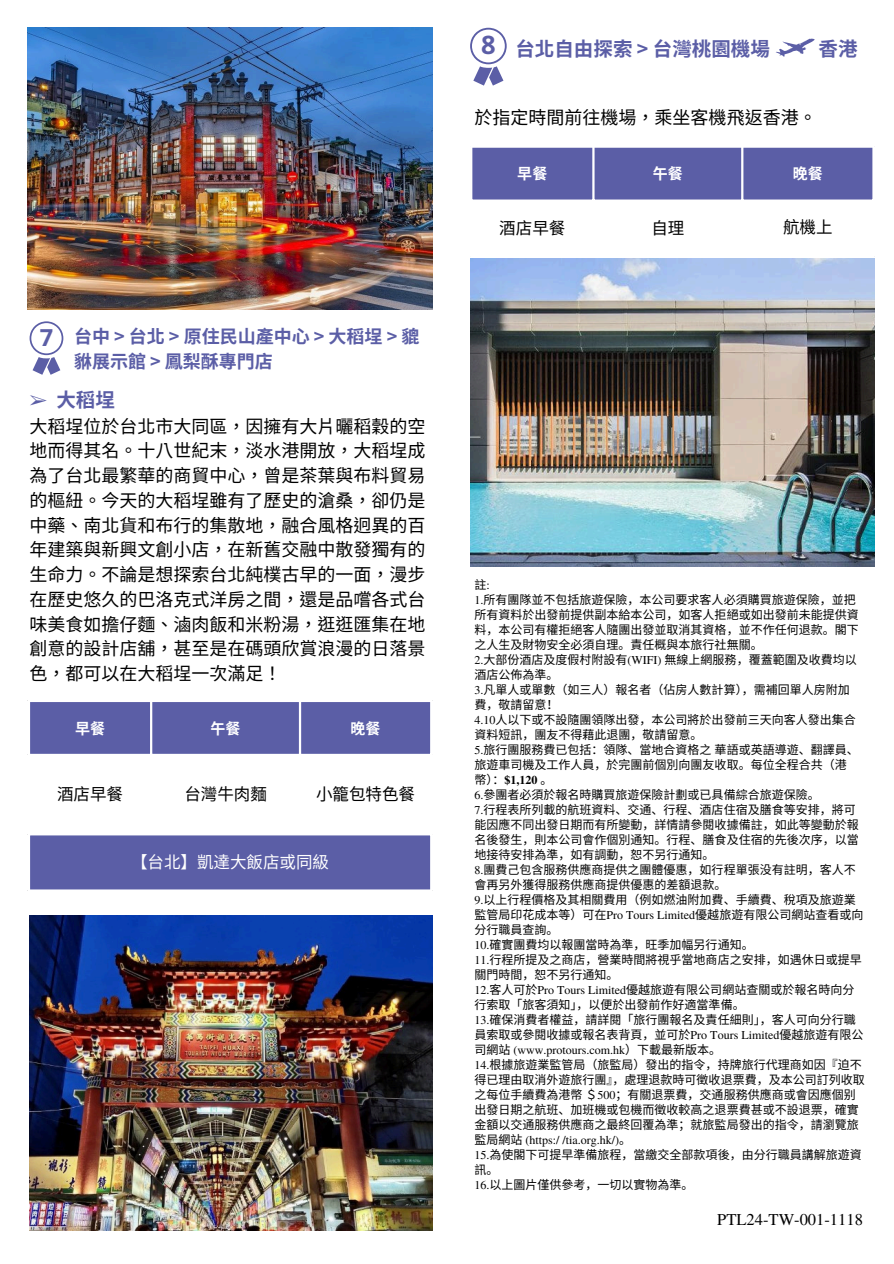
<style>
.page{position:relative;width:894px;height:1264px;background:#fff}
.page>*{position:absolute;margin:0;border:0;box-sizing:border-box;transform-origin:0 0}
.t1{font:700 25.5px "Noto Sans";color:#5b5ea6}
.t2{font:700 23.55px "Noto Sans";color:#5b5ea6}
.t3{font:700 19.5px "Noto Sans TC";color:#5b5ea6}
.t4{font:18px/24.8px "Noto Sans TC";color:#000;text-align:justify}
.t5{font:700 18px/24.8px "Noto Sans TC";color:#5b5ea6}
.t6{font:16.5px "Noto Sans CJ Ksc";color:#000}
.t7{font:16.5px "Te X Gyre Termes";color:#000}
.t8{font:16.5px "Noto Sans CJ Ksc";color:#fff}
.t9{font:700 15px "Noto Sans CJ Ksc";color:#fff}
.t10{font:12px/15px "Noto Sans CJ Ksc";color:#000}
.s1{font-family:"Free Serif";font-weight:400}
.s2{font-family:"Te X Gyre Termes"}
.s3{font-family:"Te X Gyre Termes";font-weight:700}
</style>
<div class="page">
<svg style="left:30px;top:321px;width:33px;height:53px"></svg>
<div style="left:34px;top:324px;width:25px;height:26px;background:#fff;border-radius:50%"></div>
<svg style="left:776px;top:39px;width:38px;height:18px"></svg>
<svg style="left:470px;top:28px;width:36px;height:57px"></svg>
<div style="left:474px;top:31px;width:28px;height:28px;background:#fff;border-radius:50%"></div>
<div style="left:472px;top:148px;width:400px;height:51px;background:#5b5ea6"></div>
<hr style="left:592px;top:148px;width:2px;height:108px;background:#fff">
<hr style="left:741px;top:148px;width:2px;height:108px;background:#fff">
<svg style="left:30px;top:702px;width:400px;height:187px;fill:#5b5ea6"></svg>
<hr style="left:150px;top:702px;width:2px;height:131px;background:#fff">
<hr style="left:299px;top:702px;width:2px;height:131px;background:#fff">
<hr style="left:28px;top:753px;width:404px;height:3px;background:#fff">
<hr style="left:28px;top:833px;width:404px;height:2px;background:#fff">
<img style="left:28px;top:28px;width:404px;height:281px">
<img style="left:30px;top:915px;width:402px;height:315px">
<img style="left:470px;top:258px;width:403px;height:308px">
<p class="t2" style="left:40px;top:321px;width:15px">7</p>
<p class="t5" style="left:74px;top:322px;width:347px">台中&gt;台北&gt;原住民山產中心 &gt;大稻埕&gt;貔貅展示館 &gt; 鳳梨酥專門店</p>
<p class="t3" style="left:30px;top:384px;width:87px"><span class="s1">➢</span> 大稻埕</p>
<p class="t4" style="left:30px;top:412px;width:397px">大稻埕位於台北市大同區，因擁有大片曬稻穀的空地而得其名。十八世紀末，淡水港開放，大稻埕成為了台北最繁華的商貿中心，曾是茶葉與布料貿易的樞紐。今天的大稻埕雖有了歷史的滄桑，卻仍是中藥、南北貨和布行的集散地，融合風格迥異的百年建築與新興文創小店，在新舊交融中散發獨有的生命力。不論是想探索台北純樸古早的一面，漫步在歷史悠久的巴洛克式洋房之間，還是品嚐各式台味美食如擔仔麵、滷肉飯和米粉湯，逛逛匯集在地創意的設計店舖，甚至是在碼頭欣賞浪漫的日落景色，都可以在大稻埕一次滿足！</p>
<p class="t9" style="left:75px;top:716px;width:31px">早餐</p>
<p class="t9" style="left:210px;top:716px;width:31px">午餐</p>
<p class="t9" style="left:350px;top:716px;width:31px">晚餐</p>
<p class="t6" style="left:57px;top:780px;width:67px">酒店早餐</p>
<p class="t6" style="left:184px;top:780px;width:84px">台灣牛肉麵</p>
<p class="t6" style="left:316px;top:780px;width:100px">小籠包特色餐</p>
<p class="t8" style="left:131px;top:849px;width:199px">【台北】凱達大飯店或同級</p>
<p class="t1" style="left:481px;top:27px;width:16px">8</p>
<p class="t3" style="left:515px;top:33px;width:256px">台北自由探索 &gt; 台灣桃園機場</p>
<p class="t3" style="left:818px;top:33px;width:40px">香港</p>
<h2 class="t4" style="left:474px;top:103px;width:344px">於指定時間前往機場，乘坐客機飛返香港。</h2>
<p class="t9" style="left:517px;top:162px;width:31px">早餐</p>
<p class="t9" style="left:652px;top:162px;width:31px">午餐</p>
<h1 class="t9" style="left:792px;top:162px;width:31px">晚餐</h1>
<h2 class="t6" style="left:499px;top:215px;width:67px">酒店早餐</h2>
<p class="t6" style="left:651px;top:215px;width:34px">自理</p>
<p class="t6" style="left:783px;top:214px;width:51px">航機上</p>
<p class="t10" style="left:474px;top:576px;width:17px">註<span class="s2">:</span></p>
<p class="t10" style="left:474px;top:591px;width:386px"><span class="s2">1.</span>所有團隊並不包括旅遊保險，本公司要求客人必須購買旅遊保險，並把所有資料於出發前提供副本給本公司，如客人拒絕或如出發前未能提供資料，本公司有權拒絕客人隨團出發並取消其資格，並不作任何退款。閣下之人生及財物安全必須自理。責任概與本旅行社無關。</p>
<p class="t10" style="left:474px;top:651px;width:383px"><span class="s2">2.</span>大部份酒店及度假村附設有<span class="s2">(WIFI)</span> 無線上網服務，覆蓋範圍及收費均以酒店公佈為準。</p>
<p class="t10" style="left:474px;top:681px;width:377px"><span class="s2">3.</span>凡單人或單數（如三人）報名者（佔房人數計算），需補回單人房附加費，敬請留意！</p>
<p class="t10" style="left:474px;top:711px;width:383px"><span class="s2">4.10</span>人以下或不設隨團領隊出發，本公司將於出發前三天向客人發出集合資料短訊，團友不得藉此退團，敬請留意。</p>
<p class="t10" style="left:474px;top:741px;width:386px"><span class="s2">5.</span>旅行團服務費已包括：領隊、當地合資格之華語或英語導遊、翻譯員、旅遊車司機及工作人員，於完團前個別向團友收取。每位全程合共（港幣）：<span class="s3">$1,120</span> 。</p>
<p class="t10" style="left:474px;top:786px;width:347px"><span class="s2">6.</span>參團者必須於報名時購買旅遊保險計劃或已具備綜合旅遊保險。</p>
<p class="t10" style="left:474px;top:801px;width:386px"><span class="s2">7.</span>行程表所列載的航班資料、交通、行程、酒店住宿及膳食等安排，將可能因應不同出發日期而有所變動，詳情請參閱收據備註，如此等變動於報名後發生，則本公司會作個別通知。行程、膳食及住宿的先後次序，以當地接待安排為準，如有調動，恕不另行通知。</p>
<p class="t10" style="left:474px;top:861px;width:383px"><span class="s2">8.</span>團費己包含服務供應商提供之團體優惠，如行程單張没有註明，客人不會再另外獲得服務供應商提供優惠的差額退款。</p>
<p class="t10" style="left:474px;top:891px;width:390px"><span class="s2">9.</span>以上行程價格及其相關費用（例如燃油附加費、手續費、稅項及旅遊業監管局印花成本等）可在<span class="s2">Pro Tours Limited</span>優越旅遊有限公司網站查看或向分行職員查詢。</p>
<p class="t10" style="left:474px;top:936px;width:281px"><span class="s2">10.</span>確實團費均以報團當時為準，旺季加幅另行通知。</p>
<p class="t10" style="left:474px;top:951px;width:389px"><span class="s2">11.</span>行程所提及之商店，營業時間將視乎當地商店之安排，如遇休日或提早關門時間，恕不另行通知。</p>
<p class="t10" style="left:474px;top:981px;width:381px"><span class="s2">12.</span>客人可於<span class="s2">Pro Tours Limited</span>優越旅遊有限公司網站查關或於報名時向分行索取「旅客須知」，以便於出發前作好適當準備。</p>
<p class="t10" style="left:474px;top:1011px;width:390px"><span class="s2">13.</span>確保消費者權益，請詳閱「旅行團報名及責任細則」，客人可向分行職員索取或參閱收據或報名表背頁，並可於<span class="s2">Pro Tours Limited</span>優越旅遊有限公司網站 <span class="s2">(www.protours.com.hk</span>）下載最新版本。</p>
<p class="t10" style="left:474px;top:1056px;width:392px"><span class="s2">14.</span>根據旅遊業監管局（旅監局）發出的指令，持牌旅行代理商如因『迫不得已理由取消外遊旅行團』，處理退款時可徵收退票費，及本公司訂列收取之每位手續費為港幣＄<span class="s2">500</span>；有關退票費，交通服務供應商或會因應個别出發日期之航班、加班機或包機而徵收較高之退票費甚或不設退票，確實金額以交通服務供應商之最終回覆為準；就旅監局發出的指令，請瀏覽旅監局網站 <span class="s2">(https:/ /tia.org.hk/)</span>。</p>
<p class="t10" style="left:474px;top:1146px;width:389px"><span class="s2">15.</span>為使閣下可提早準備旅程，當繳交全部款項後，由分行職員講解旅遊資訊。</p>
<p class="t10" style="left:474px;top:1176px;width:221px"><span class="s2">16.</span>以上圖片僅供參考，一切以實物為準。</p>
<p class="t7" style="left:717px;top:1207px;width:147px">PTL24-TW-001-1118</p>
</div>
